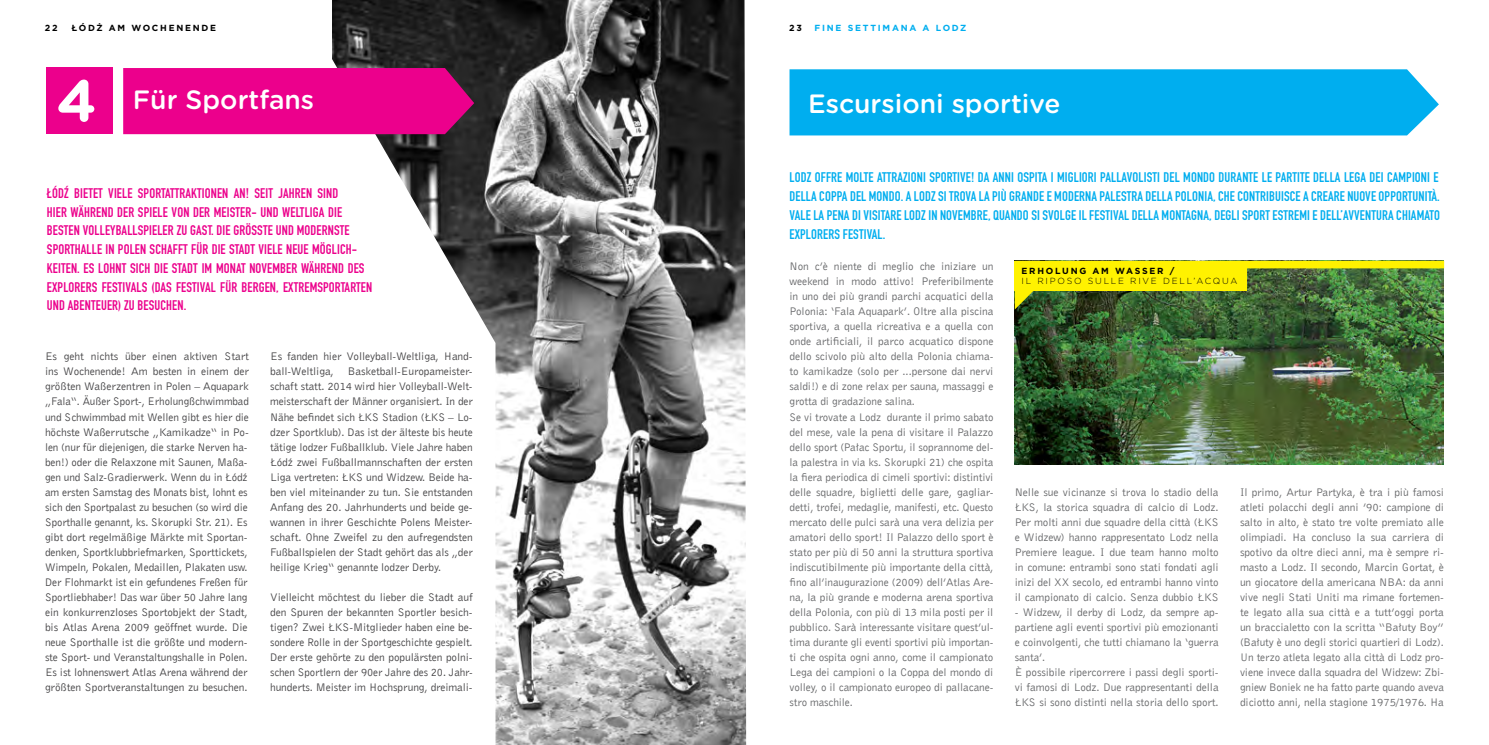
<style>
.page{position:relative;width:1489px;height:745px;background:#fff}
.page>*{position:absolute;margin:0;border:0;box-sizing:border-box;transform-origin:0 0}
.t1{font:700 59px "Gotham Rounded";color:#fff}
.t2{font:500 26.5px "Gotham Rounded";color:#fff}
.t3{font:13.75px "DIN Engschrift LT";letter-spacing:.01em;color:#00aeef}
.t4{font:13.75px/18.8px "DIN Engschrift LT";letter-spacing:.01em;color:#ec008c}
.t5{font:11.25px/15px "Bell Gothic EU";letter-spacing:-.01em;color:#636466}
.t6{font:11.25px/15px "Bell Gothic EU";letter-spacing:-.01em;color:#414042;text-align:justify}
.t7{font:700 8.88px "Gotham";letter-spacing:.2em;color:#000}
.t8{font:300 8.88px "Gotham";color:#000}
.t9{font:700 8.88px "Gotham";letter-spacing:.2em;color:#00aeef}
</style>
<div class="page">
<img style="left:332px;top:0;width:414px;height:744px">
<div style="left:789px;top:69px;width:649px;height:66px;background:#00aeef"></div>
<img style="left:1014px;top:260px;width:429px;height:204px">
<div style="left:1014px;top:261px;width:429px;height:7px;background:#fff200"></div>
<div style="left:1014px;top:261px;width:232px;height:30px;background:#fff200"></div>
<svg style="left:1014px;top:291px;width:20px;height:18px"></svg>
<div style="left:123px;top:68px;width:351px;height:66px;background:#ec008c"></div>
<div style="left:46px;top:67px;width:66px;height:66px;background:#ec008c"></div>
<p class="t7" style="left:45px;top:22px;width:14px">22</p>
<p class="t7" style="left:72px;top:22px;width:146px">ŁÓDŻ AM WOCHENENDE</p>
<p class="t7" style="left:789px;top:22px;width:14px">23</p>
<p class="t9" style="left:814px;top:22px;width:153px">FINE SETTIMANA A LODZ</p>
<h1 class="t1" style="left:56px;top:57px;width:42px">4</h1>
<h2 class="t2" style="left:133px;top:81px;width:183px">Für Sportfans</h2>
<p class="t4" style="left:47px;top:183px;width:42px">ŁÓDŹ BIETET</p>
<p class="t4" style="left:108px;top:183px;width:36px">VIELE SPORTATTRAKT</p>
<p class="t4" style="left:202px;top:183px;width:10px">IONEN</p>
<p class="t4" style="left:234px;top:183px;width:56px">AN ! SEIT JAHREN</p>
<p class="t4" style="left:317px;top:183px;width:16px">SIND</p>
<p class="t4" style="left:47px;top:202px;width:31px">HIER WÄHREND</p>
<p class="t4" style="left:47px;top:202px;width:296px;text-indent:70px">DER SPIELE VON DER MEISTER- UND WELTLIGA DIE<br>BESTEN VOLLEYBALLSPIELER</p>
<p class="t4" style="left:177px;top:221px;width:82px">ZU GAST. DIE GRÖSSTE</p>
<p class="t4" style="left:276px;top:221px;width:36px">UND MODERN</p>
<p class="t4" style="left:334px;top:221px;width:12px">STE</p>
<p class="t4" style="left:47px;top:240px;width:7px">SPORTHALLE</p>
<p class="t4" style="left:105px;top:240px;width:25px">IN POLEN</p>
<p class="t4" style="left:150px;top:240px;width:13px">SCHAFFT</p>
<p class="t4" style="left:191px;top:240px;width:44px">FÜR DIESTADT</p>
<p class="t4" style="left:258px;top:240px;width:35px">VIELE NEUE</p>
<p class="t4" style="left:312px;top:240px;width:47px">MÖGLICH-</p>
<p class="t4" style="left:47px;top:259px;width:58px">KEITEN. ES LOHNT</p>
<p class="t4" style="left:130px;top:259px;width:48px">SICH DIE STADT</p>
<p class="t4" style="left:202px;top:259px;width:22px">IM MONAT</p>
<p class="t4" style="left:249px;top:259px;width:59px">NOVEMBER WÄHREND</p>
<p class="t4" style="left:348px;top:259px;width:18px">DE S</p>
<p class="t4" style="left:47px;top:277px;width:12px">EXPLORER</p>
<p class="t4" style="left:92px;top:277px;width:163px">S FESTIVALS (DAS FESTIVAL FÜR BERGEN</p>
<p class="t4" style="left:276px;top:277px;width:54px">, EXTREMSPORTARTEN</p>
<p class="t4" style="left:47px;top:296px;width:34px">UND ABENTEUER</p>
<p class="t4" style="left:118px;top:296px;width:43px">) ZU BESUCHEN</p>
<p class="t4" style="left:184px;top:296px;width:4px">.</p>
<p class="t6" style="left:45px;top:348px;width:205px">Es geht nichts über einen aktiven Start ins Wochenende! Am besten in einem der größten Waßerzentren in Polen – Aquapark „Fala“. Äußer Sport-, Erholungßchwimmbad und Schwimmbad mit Wellen gibt es hier die höchste Waßerrutsche „Kamikadze“ in Po&shy;len (nur für diejenigen, die starke Nerven ha&shy;ben!) oder die Relaxzone mit Saunen, Maßa&shy;gen und Salz-Gradierwerk. Wenn du in Łódź am ersten Samstag des Monats bist, lohnt es sich den Sportpalast zu besuchen (so wird die Sporthalle genannt, ks. Skorupki Str. 21). Es gibt dort regelmäßige Märkte mit Sportan&shy;denken, Sportklubbriefmarken, Sporttickets, Wimpeln, Pokalen, Medaillen, Plakaten usw.<br>Der Flohmarkt ist ein gefundenes Freßen für Sportliebhaber! Das war über 50 Jahre lang ein konkurrenzloses Sportobjekt der Stadt, bis Atlas Arena 2009 geöffnet wurde. Die neue Sporthalle ist die größte und modern&shy;ste Sport- und Veranstaltungshalle in Polen.<br>Es ist lohnenswert Atlas Arena während der größten Sportveranstaltungen zu besuchen.</p>
<p class="t6" style="left:270px;top:348px;width:204px">Es fanden hier Volleyball-Weltliga, Hand&shy;ball-Weltliga,</p>
<p class="t6" style="left:270px;top:363px;width:204px;text-indent:78px">Basketball-Europameister&shy;schaft statt. 2014 wird hier Volleyball-Welt&shy;meisterschaft der Männer organisiert. In der Nähe befindet sich ŁKS Stadion (ŁKS – Lo&shy;dzer Sportklub). Das ist der älteste bis heute tätige lodzer Fußballklub. Viele Jahre haben Łódź zwei Fußballmannschaften der ersten Liga vertreten: ŁKS und Widzew. Beide ha&shy;ben viel miteinander zu tun. Sie entstanden Anfang des 20. Jahrhunderts und beide ge&shy;wannen in ihrer Geschichte Polens Meister&shy;schaft. Ohne Zweifel zu den aufregendsten Fußballspielen der Stadt gehört das als „der heilige Krieg“ genannte lodzer Derby.</p>
<p class="t6" style="left:270px;top:588px;width:204px">Vielleicht möchtest du lieber die Stadt auf den Spuren der bekannten Sportler besich&shy;tigen? Zwei ŁKS-Mitglieder haben eine be&shy;sondere Rolle in der Sportgeschichte gespielt.<br>Der erste gehörte zu den populärsten polni&shy;schen Sportlern der 90er Jahre des 20. Jahr&shy;hunderts. Meister im Hochsprung, dreimali-</p>
<h2 class="t2" style="left:808px;top:85px;width:254px">Escursioni sportive</h2>
<p class="t3" style="left:789px;top:169px;width:32px">LODZ OFFRE</p>
<p class="t3" style="left:845px;top:169px;width:14px">MOLTE</p>
<p class="t3" style="left:877px;top:169px;width:7px">ATTRAZ</p>
<p class="t3" style="left:907px;top:169px;width:199px">IONI SPORTIVE! DA ANNI OSPITA I MIGLIORI PALLAVOL</p>
<p class="t3" style="left:1143px;top:169px;width:54px">ISTI DEL MONDO</p>
<p class="t3" style="left:1218px;top:169px;width:7px">DURANTE</p>
<p class="t3" style="left:1261px;top:169px;width:58px">LEPARTITEDELLA</p>
<p class="t3" style="left:1343px;top:169px;width:95px">LEGA DEI CAMPIONI E</p>
<p class="t3" style="left:789px;top:188px;width:7px">DELLA</p>
<p class="t3" style="left:819px;top:188px;width:13px">COPPA</p>
<p class="t3" style="left:850px;top:188px;width:34px">DEL MONDO</p>
<p class="t3" style="left:900px;top:188px;width:55px">. A LODZ SI TROVA</p>
<p class="t3" style="left:978px;top:188px;width:37px">LA PIÙ GRANDE</p>
<p class="t3" style="left:1046px;top:188px;width:23px">E MODERNA</p>
<p class="t3" style="left:1099px;top:188px;width:53px">PALESTRADELLA</p>
<p class="t3" style="left:1175px;top:188px;width:13px">POLON</p>
<p class="t3" style="left:1204px;top:188px;width:40px">IA, CHE CONTR</p>
<p class="t3" style="left:1265px;top:188px;width:52px">IBUISCE ACREARE</p>
<p class="t3" style="left:1347px;top:188px;width:7px">NUOVE</p>
<p class="t3" style="left:1378px;top:188px;width:7px">OPPORTUN</p>
<p class="t3" style="left:1424px;top:188px;width:17px">ITÀ.</p>
<p class="t3" style="left:789px;top:207px;width:44px">VALE LAPENA</p>
<p class="t3" style="left:852px;top:207px;width:35px">DI VISITARE</p>
<p class="t3" style="left:904px;top:207px;width:43px">LODZ IN NOVE</p>
<p class="t3" style="left:962px;top:207px;width:43px">MBRE, QUANDO</p>
<p class="t3" style="left:1031px;top:207px;width:24px">SI SVOLGE</p>
<p class="t3" style="left:1078px;top:207px;width:60px">IL FESTIVAL DELLA</p>
<p class="t3" style="left:1161px;top:207px;width:15px">MONTAGNA</p>
<p class="t3" style="left:1209px;top:207px;width:45px">, DEGLI SPORT</p>
<p class="t3" style="left:1272px;top:207px;width:78px">ESTREMI E DELL’AVVENTURA</p>
<p class="t3" style="left:1396px;top:207px;width:35px">CH IAMATO</p>
<p class="t3" style="left:789px;top:225px;width:12px">EXPLORER</p>
<p class="t3" style="left:834px;top:225px;width:52px">S FESTIVAL.</p>
<p class="t5" style="left:789px;top:258px;width:205px">Non c’è niente di meglio che iniziare un weekend in modo attivo! Preferibilmente in uno dei più grandi parchi acquatici della Polonia: ‘Fala Aquapark’. Oltre alla piscina sportiva, a quella ricreativa e a quella con onde artificiali, il parco acquatico dispone dello scivolo più alto della Polonia chiama&shy;to kamikadze (solo per ...persone dai nervi saldi!) e di zone relax per sauna, massaggi e grotta di gradazione salina.<br>Se vi trovate a Lodz durante il primo sabato del mese, vale la pena di visitare il Palazzo dello sport (Pałac Sportu, il soprannome del&shy;la palestra in via ks. Skorupki 21) che ospita la fiera periodica di cimeli sportivi: distintivi delle squadre, biglietti delle gare, gagliar&shy;detti, trofei, medaglie, manifesti, etc. Questo mercato delle pulci sarà una vera delizia per amatori dello sport! Il Palazzo dello sport è stato per più di 50 anni la struttura sportiva indiscutibilmente più importante della città, fino all’inaugurazione (2009) dell’Atlas Are&shy;na, la più grande e moderna arena sportiva della Polonia, con più di 13 mila posti per il pubblico. Sarà interessante visitare quest’ul&shy;tima durante gli eventi sportivi più importan&shy;ti che ospita ogni anno, come il campionato Lega dei campioni o la Coppa del mondo di volley, o il campionato europeo di pallacane&shy;stro maschile.</p>
<p class="t7" style="left:1021px;top:264px;width:154px">E RHOLUNG AM WASS ER /</p>
<p class="t8" style="left:1021px;top:275px;width:24px">IL RIPOSO</p>
<p class="t8" style="left:1087px;top:275px;width:9px">SULLE</p>
<p class="t8" style="left:1130px;top:275px;width:8px">RIVE</p>
<p class="t8" style="left:1162px;top:275px;width:8px">DELL</p>
<p class="t8" style="left:1193px;top:275px;width:37px">’ACQUA</p>
<p class="t5" style="left:1239px;top:483px;width:205px;text-align:justify">Il primo, Artur Partyka, è tra i più famosi atleti polacchi degli anni ’90: campione di salto in alto, è stato tre volte premiato alle olimpiadi. Ha concluso la sua carriera di spotivo da oltre dieci anni, ma è sempre ri&shy;masto a Lodz. Il secondo, Marcin Gortat, è un giocatore della americana NBA: da anni vive negli Stati Uniti ma rimane fortemen&shy;te legato alla sua città e a tutt’oggi porta un braccialetto con la scritta “Bałuty Boy” (Bałuty è uno degli storici quartieri di Lodz).<br>Un terzo atleta legato alla città di Lodz pro&shy;viene invece dalla squadra del Widzew: Zbi&shy;gniew Boniek ne ha fatto parte quando aveva diciotto anni, nella stagione 1975/1976. Ha</p>
<p class="t5" style="left:1014px;top:483px;width:205px;text-align:justify">Nelle sue vicinanze si trova lo stadio della ŁKS, la storica squadra di calcio di Lodz.<br>Per molti anni due squadre della città (ŁKS e Widzew) hanno rappresentato Lodz nella Premiere league. I due team hanno molto in comune: entrambi sono stati fondati agli inizi del XX secolo, ed entrambi hanno vinto il campionato di calcio. Senza dubbio ŁKS</p>
<p class="t5" style="left:1014px;top:603px;width:205px">- Widzew, il derby di Lodz, da sempre ap&shy;partiene agli eventi sportivi più emozionanti e coinvolgenti, che tutti chiamano la ‘guerra santa’.<br>È possibile ripercorrere i passi degli sporti&shy;vi famosi di Lodz. Due rappresentanti della ŁKS si sono distinti nella storia dello sport.</p>
</div>
